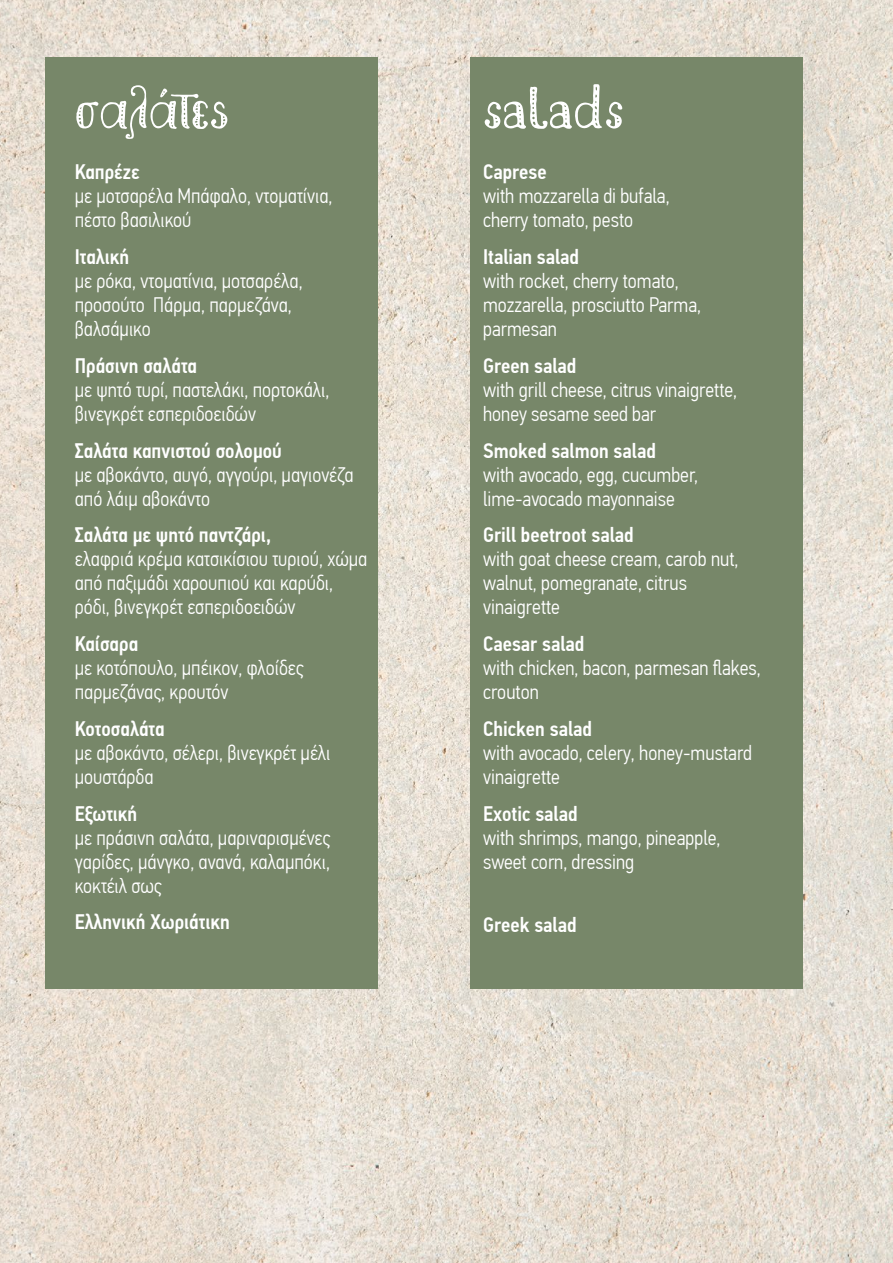
<style>
.page{position:relative;width:893px;height:1263px;background:#fff}
.page>*{position:absolute;margin:0;border:0;box-sizing:border-box;transform-origin:0 0}
.t1{font:76.35px "Nikolaidis Hand";color:#fff}
.t2{font:300 21px/24px "PF Din Text Cond Pro";color:#fff}
.t3{font:500 21px "PF Din Text Cond Pro";color:#fff}
</style>
<div class="page">
<img style="left:0;top:0;width:893px;height:1263px">
<div style="left:470px;top:57px;width:333px;height:931px;background:#778769"></div>
<div style="left:45px;top:57px;width:333px;height:931px;background:#778769"></div>
<h1 class="t1" style="left:75px;top:78px;width:156px">σαλάτες</h1>
<p class="t3" style="left:75px;top:159px;width:66px">Καπρέzε</p>
<p class="t2" style="left:75px;top:184px;width:259px">με μοτσαρέλα Μπάφαλο, ντοματίνια, πέστο βασιλικού</p>
<p class="t3" style="left:75px;top:244px;width:56px">Ιταλική</p>
<p class="t2" style="left:75px;top:269px;width:229px">με ρόκα, ντοματίνια, μοτσαρέλα, προσούτο Πάρμα, παρμεζάνα, βαλσάμικο</p>
<p class="t3" style="left:75px;top:353px;width:124px">Πράσινη σαλάτα</p>
<p class="t2" style="left:75px;top:378px;width:256px">με ψητό τυρί, παστελάκι, πορτοκάλι, βινεγκρέτ εσπεριδοειδών</p>
<p class="t3" style="left:75px;top:438px;width:209px">Σαλάτα καπνιστού σολομού</p>
<p class="t2" style="left:75px;top:462px;width:280px">με αβοκάντο, αυγό, αγγούρι, μαγιονέζα από λάιμ αβοκάντο</p>
<p class="t3" style="left:75px;top:522px;width:198px">Σαλάτα με ψητό παντζάρι,</p>
<p class="t2" style="left:75px;top:547px;width:294px">ελαφριά κρέμα κατσικίσιου τυριού, χώμα από παξιμάδι χαρουπιού και καρύδι, ρόδι, βινεγκρέτ εσπεριδοειδών</p>
<p class="t3" style="left:75px;top:631px;width:65px">Καίσαρα</p>
<p class="t2" style="left:75px;top:656px;width:230px">με κοτόπουλο, μπέικον, φλοίδες παρμεζάνας, κρουτόν</p>
<p class="t3" style="left:75px;top:716px;width:91px">Κοτοσαλάτα</p>
<p class="t2" style="left:75px;top:741px;width:257px">με αβοκάντο, σέλερι, βινεγκρέτ μέλι μουστάρδα</p>
<p class="t3" style="left:75px;top:801px;width:64px">Εξωτική</p>
<p class="t2" style="left:75px;top:825px;width:257px;text-align:justify">με πράσινη σαλάτα, μαριναρισμένες γαρίδες, μάνγκο, ανανά, καλαμπόκι, κοκτέιλ σως</p>
<p class="t3" style="left:75px;top:910px;width:157px">Ελληνική Χωριάτικη</p>
<h1 class="t1" style="left:483px;top:78px;width:142px">salads</h1>
<p class="t3" style="left:483px;top:159px;width:65px">Caprese</p>
<p class="t2" style="left:483px;top:184px;width:188px">with mozzarella di bufala, cherry tomato, pesto</p>
<p class="t3" style="left:483px;top:244px;width:97px">Italian salad</p>
<p class="t2" style="left:483px;top:269px;width:220px">with rocket, cherry tomato, mozzarella, prosciutto Parma, parmesan</p>
<p class="t3" style="left:483px;top:353px;width:95px">Green salad</p>
<p class="t2" style="left:483px;top:378px;width:256px">with grill cheese, citrus vinaigrette, honey sesame seed bar</p>
<p class="t3" style="left:483px;top:438px;width:174px">Smoked salmon salad</p>
<p class="t2" style="left:483px;top:462px;width:217px">with avocado, egg, cucumber, lime-avocado mayonnaise</p>
<p class="t3" style="left:483px;top:522px;width:152px">Grill beetroot salad</p>
<p class="t2" style="left:483px;top:547px;width:257px">with goat cheese cream, carob nut, walnut, pomegranate, citrus vinaigrette</p>
<p class="t3" style="left:483px;top:631px;width:103px">Caesar salad</p>
<p class="t2" style="left:483px;top:656px;width:279px">with chicken, bacon, parmesan flakes, crouton</p>
<p class="t3" style="left:483px;top:716px;width:110px">Chicken salad</p>
<p class="t2" style="left:483px;top:741px;width:270px">with avocado, celery, honey-mustard vinaigrette</p>
<p class="t3" style="left:483px;top:801px;width:96px">Exotic salad</p>
<p class="t2" style="left:483px;top:825px;width:239px">with shrimps, mango, pineapple, sweet corn, dressing</p>
<p class="t3" style="left:483px;top:912px;width:95px">Greek salad</p>
</div>
